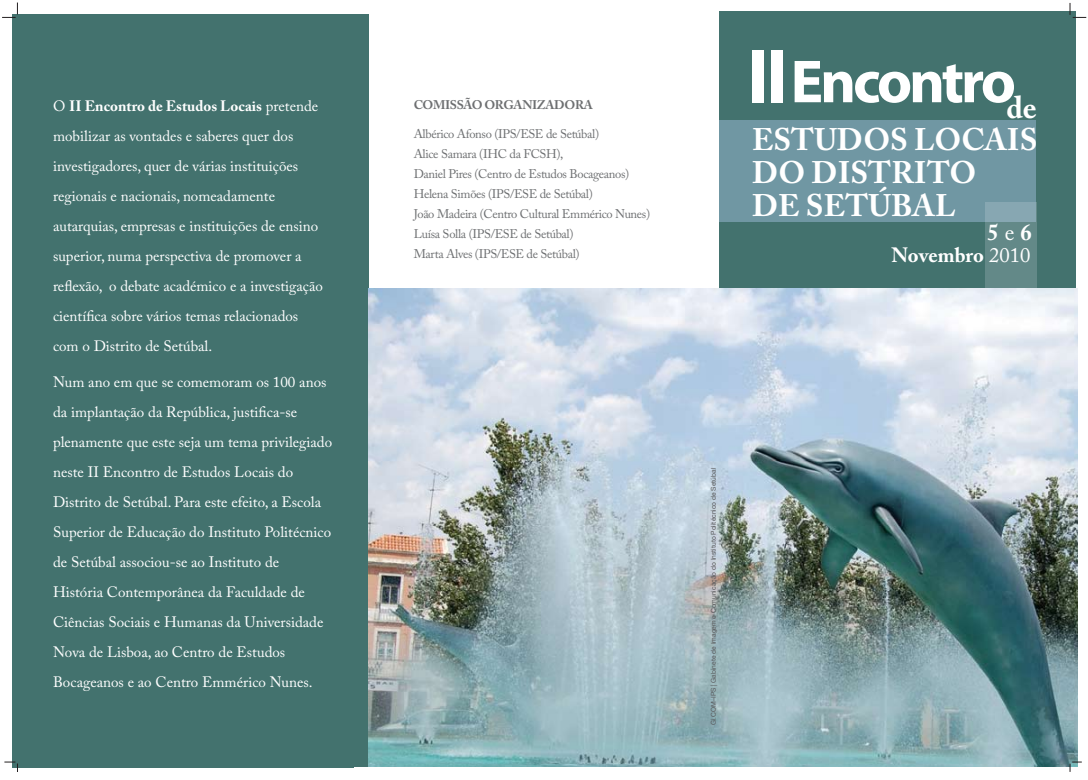
<style>
.page{position:relative;width:1088px;height:780px;background:#fff}
.page>*{position:absolute;margin:0;border:0;box-sizing:border-box;transform-origin:0 0}
.t1{font:700 78.5px "Myriad";color:#fff}
.t2{font:700 61.12px "Myriad";letter-spacing:-.05em;color:#fff}
.t3{font:700 31px/32.6px "Adobe Caslon Pro";color:#fff}
.t4{font:700 30.75px "Adobe Caslon Pro";color:#fff}
.t5{font:700 22.88px "Adobe Caslon Pro";color:#fff}
.t6{font:700 20.62px "Adobe Caslon Pro";color:#fff}
.t7{font:15px/30px "Adobe Caslon Pro";color:#fff}
.t8{font:12.5px/20px "Adobe Caslon Pro";letter-spacing:-.03em;color:#6d6f71}
.t9{font:700 12.5px "Adobe Caslon Pro";letter-spacing:-.03em;color:#6d6f71}
.t10{font:6.62px "Helvetica Neue";color:#58595b}
.s1{font-weight:700}
.s2{font-weight:400}
</style>
<div class="page">
<div style="left:12px;top:14px;width:356px;height:753px;background:#43726e"></div>
<div style="left:719px;top:11px;width:356px;height:748px;background:#43726e"></div>
<img style="left:368px;top:288px;width:710px;height:479px">
<div style="left:719px;top:120px;width:316px;height:102px;background:#7097a3"></div>
<svg style="left:985px;top:202px;width:51px;height:85px;background:#6b9091"></svg>
<svg style="left:2px;top:3px;width:16px;height:15px"></svg>
<svg style="left:1070px;top:3px;width:16px;height:15px"></svg>
<svg style="left:1070px;top:761px;width:12px;height:10px"></svg>
<svg style="left:4px;top:761px;width:14px;height:11px"></svg>
<p class="t7" style="left:53px;top:91px;width:271px">O <span class="s1">II Encontro de Estudos Locais</span> pretende mobilizar as vontades e saberes quer dos investigadores, quer de várias instituições regionais e nacionais, nomeadamente autarquias, empresas e instituições de ensino superior, numa perspectiva de promover a reflexão, o debate académico e a investigação científica sobre vários temas relacionados com o Distrito de Setúbal.</p>
<p class="t7" style="left:53px;top:367px;width:281px">Num ano em que se comemoram os 100 anos da implantação da República, justifica-se plenamente que este seja um tema privilegiado neste II Encontro de Estudos Locais do Distrito de Setúbal. Para este efeito, a Escola Superior de Educação do Instituto Politécnico de Setúbal associou-se ao Instituto de História Contemporânea da Faculdade de Ciências Sociais e Humanas da Universidade Nova de Lisboa, ao Centro de Estudos Bocageanos e ao Centro Emmérico Nunes.</p>
<p class="t9" style="left:414px;top:97px;width:181px">COMISSÃO ORGANIZADORA</p>
<p class="t8" style="left:414px;top:123px;width:238px">Albérico Afonso (IPS/ESE de Setúbal)<br>Alice Samara (IHC da FCSH),<br>Daniel Pires (Centro de Estudos Bocageanos)<br>Helena Simões (IPS/ESE de Setúbal)<br>João Madeira (Centro Cultural Emmérico Nunes)<br>Luísa Solla (IPS/ESE de Setúbal)<br>Marta Alves (IPS/ESE de Setúbal)</p>
<p class="t1" style="left:747px;top:36px;width:42px">II</p>
<p class="t2" style="left:790px;top:50px;width:227px">Encontro</p>
<p class="t3" style="left:752px;top:123px;width:287px">ESTUDOS LOCAIS<br>DO DISTRITO<br>DE SETÚBAL</p>
<p class="t4" style="left:1006px;top:90px;width:32px">de</p>
<p class="t5" style="left:987px;top:219px;width:46px">5 <span class="s2">e</span> 6</p>
<p class="t6" style="left:891px;top:243px;width:140px">Novembro <span class="s2">2010</span></p>
<p class="t10" style="left:709px;top:725px;width:259px;rotate:-90deg">Gi.COM–IPS | Gabinete de Imagem e Comunicação do Instituto Politécnico de Setúbal</p>
</div>
